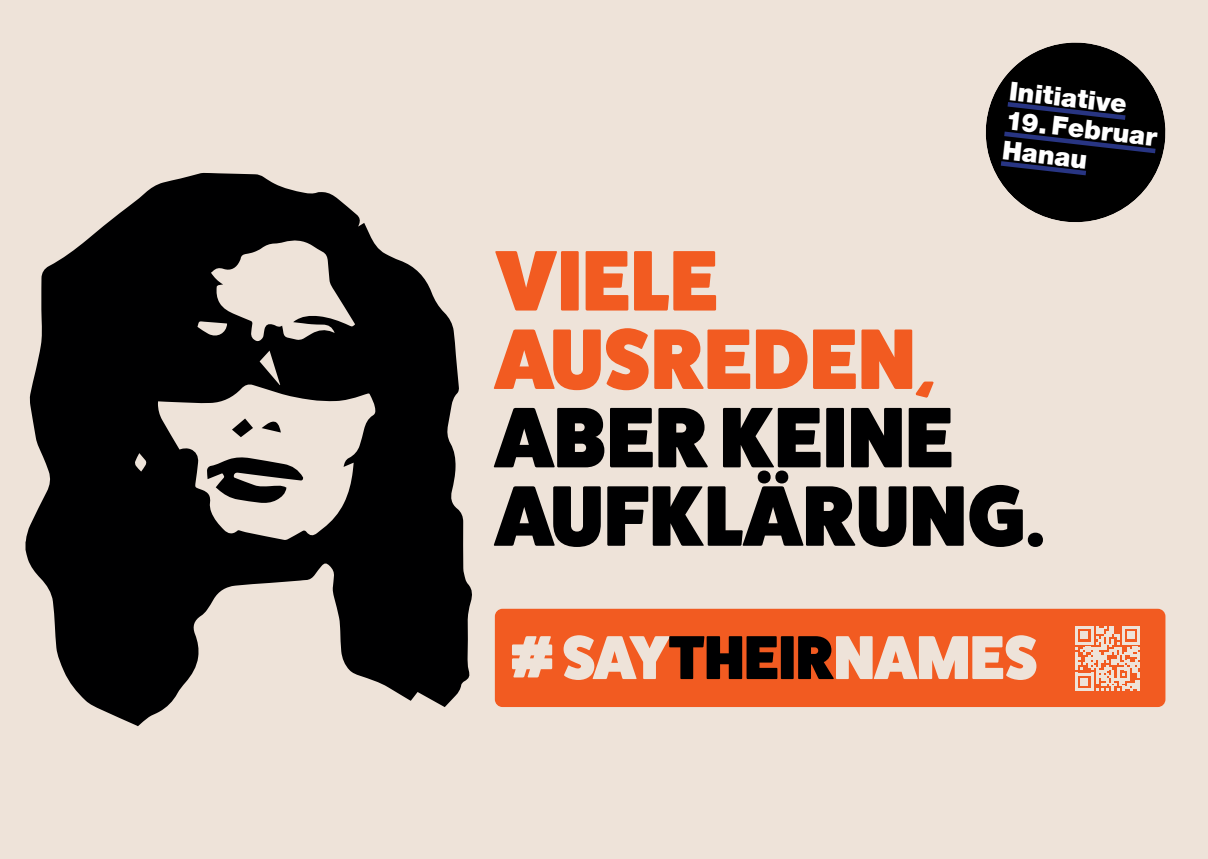
<style>
.page{position:relative;width:1208px;height:859px;background:#eee3d9}
.page>*{position:absolute;margin:0;border:0;box-sizing:border-box;transform-origin:0 0}
.t1{font:800 86.2px/78.4px "Fat Frank";letter-spacing:.01em;color:#000001}
.t2{font:800 86.2px/78.4px "Fat Frank";letter-spacing:.01em;color:#f25b21}
.t3{font:800 62.1px "Fat Frank";color:#eee3d9}
.t4{font:900 26px/30.1px "Helvetica Neue";color:#fff}
.s1{font-size:88px}
.s2{color:#000001}
</style>
<div class="page">
<svg style="left:26px;top:173px;width:446px;height:553px;fill:#000001"></svg>
<svg style="left:207px;top:457px;width:96px;height:46px"></svg>
<svg style="left:232px;top:418px;width:21px;height:19px"></svg>
<svg style="left:262px;top:421px;width:19px;height:11px"></svg>
<svg style="left:985px;top:43px;width:181px;height:180px"></svg>
<div style="left:495px;top:609px;width:670px;height:98px;background:#f25b21;border-radius:8px"></div>
<svg style="left:1075px;top:626px;width:65px;height:65px"></svg>
<p class="t4" style="left:1011px;top:75px;width:120px;rotate:7deg">Initiative</p>
<p class="t4" style="left:1008px;top:104px;width:153px;rotate:7deg">19. Februar<br>Hanau</p>
<h1 class="t2" style="left:495px;top:242px;width:440px">VIELE<br>AUSREDEN,</h1>
<h1 class="t1" style="left:495px;top:399px;width:551px">ABER KEINE<br>AUFKLÄRUNG.</h1>
<h2 class="t3" style="left:509px;top:623px;width:530px"><span class="s1">#</span>SAY<span class="s2">THEIR</span>NAMES</h2>
</div>
